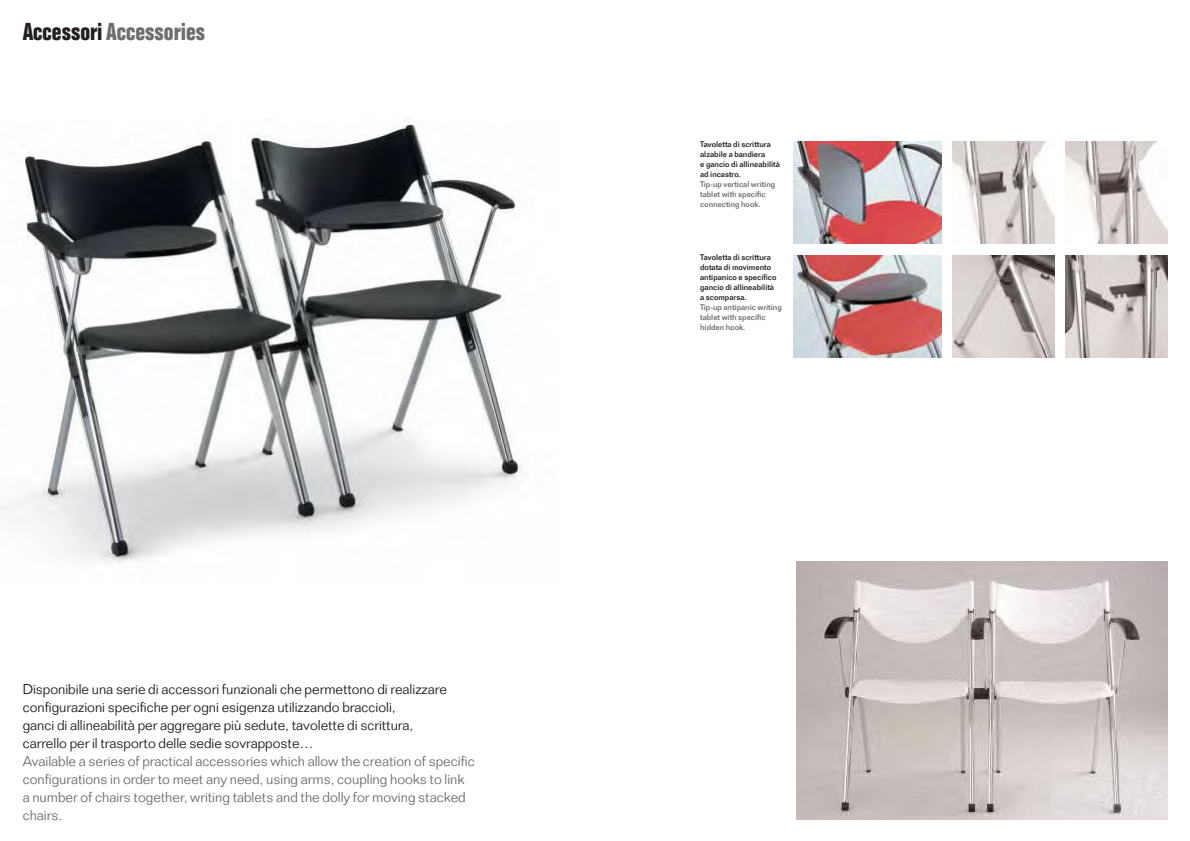
<style>
.page{position:relative;width:1190px;height:841px;background:#fff}
.page>*{position:absolute;margin:0;border:0;box-sizing:border-box;transform-origin:0 0}
.t1{font:700 condensed 24px "Folio";color:#6c6e70}
.t2{font:300 14px/18px "Folio";color:#231f20}
.t3{font:300 14px/18px "Folio";color:#6c6e70}
.t4{font:500 8px/10px "Folio";color:#231f20}
.t5{font:500 8px/10px "Folio";color:#6c6e70}
.s1{color:#231f20}
</style>
<div class="page">
<img style="left:797px;top:561px;width:371px;height:258px">
<img style="left:0;top:120px;width:522px;height:444px">
<img style="left:794px;top:142px;width:147px;height:102px">
<img style="left:794px;top:255px;width:147px;height:102px">
<img style="left:952px;top:255px;width:102px;height:102px">
<img style="left:952px;top:142px;width:102px;height:102px">
<img style="left:1066px;top:142px;width:102px;height:102px">
<img style="left:1066px;top:255px;width:102px;height:102px">
<h1 class="t1" style="left:23px;top:23px;width:184px"><span class="s1">Accessori</span> Accessories</h1>
<p class="t2" style="left:23px;top:682px;width:426px">Disponibile una serie di accessori funzionali che permettono di realizzare configurazioni specifiche per ogni esigenza utilizzando braccioli,<br>ganci di allineabilità per aggregare più sedute, tavolette di scrittura, carrello per il trasporto delle sedie sovrapposte…</p>
<p class="t3" style="left:23px;top:754px;width:454px">Available a series of practical accessories which allow the creation of specific configurations in order to meet any need, using arms, coupling hooks to link a number of chairs together, writing tablets and the dolly for moving stacked chairs.</p>
<p class="t4" style="left:700px;top:140px;width:81px">Tavoletta di scrittura alzabile a bandiera<br>e gancio di allineabilità ad incastro.</p>
<p class="t5" style="left:700px;top:180px;width:77px">Tip-up vertical writing tablet with specific connecting hook.</p>
<p class="t4" style="left:700px;top:253px;width:78px">Tavoletta di scrittura dotata di movimento antipanico e specifico gancio di allineabilità a scomparsa.</p>
<p class="t5" style="left:700px;top:303px;width:83px">Tip-up antipanic writing tablet with specific hidden hook.</p>
</div>
